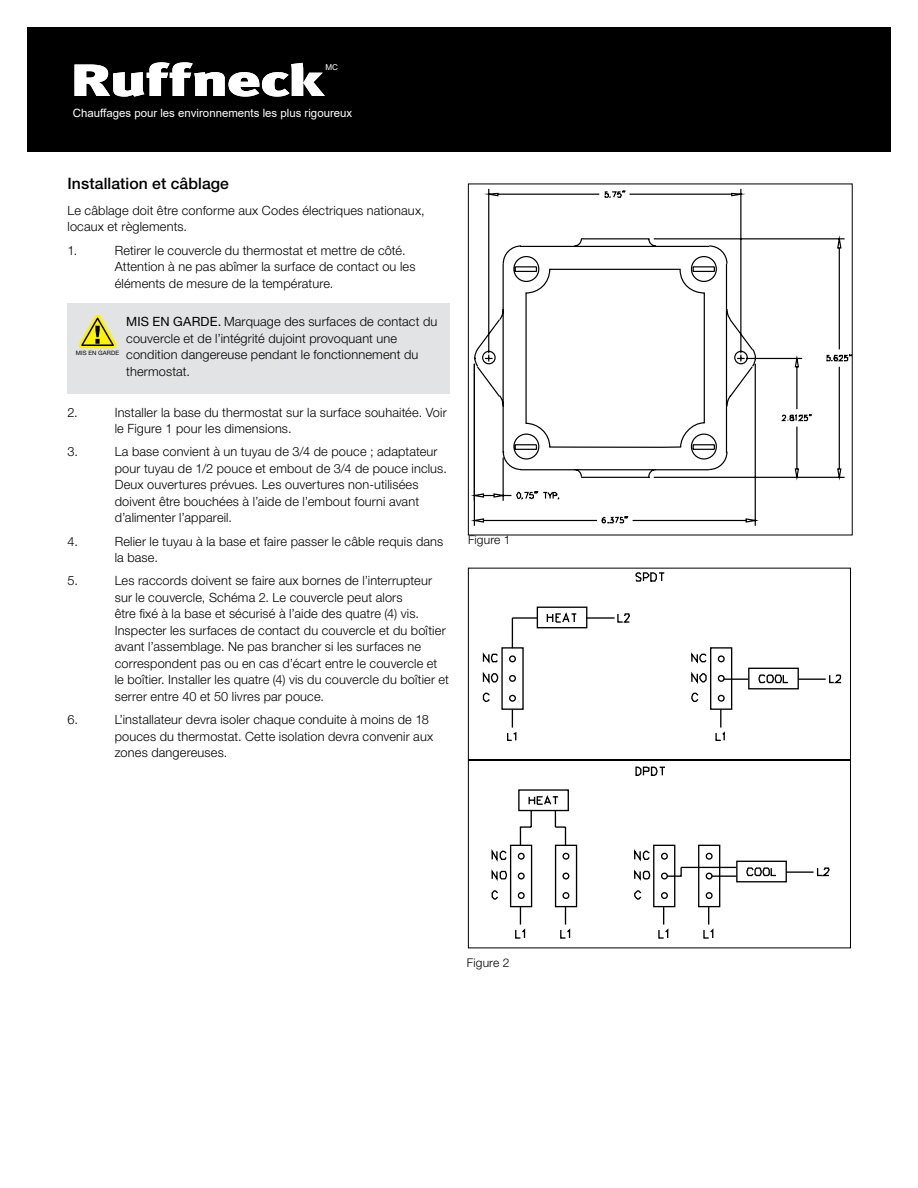
<style>
.page{position:relative;width:918px;height:1188px;background:#fff}
.page>*{position:absolute;margin:0;border:0;box-sizing:border-box;transform-origin:0 0}
.t1{font:500 15.75px "Helvetica Neue LT Std";letter-spacing:.005em;color:#000}
.t2{font:300 12.75px/16.5px "Helvetica Neue LT Std";letter-spacing:.015em;color:#000}
.t3{font:300 12px "Helvetica Neue LT Std";letter-spacing:.015em;color:#000}
.t4{font:11.4px "Arial";color:#fff}
.t5{font:8.1px "Arial";color:#fff}
.t6{font:6px "Helvetica Neue LT Std";letter-spacing:.025em;color:#000}
.s1{font-weight:400}
</style>
<div class="page">
<div style="left:68px;top:304px;width:382px;height:90px;background:#e2e3e4"></div>
<svg style="left:79px;top:315px;width:37px;height:33px"></svg>
<svg style="left:471px;top:189px;width:380px;height:337px"></svg>
<svg style="left:470px;top:572px;width:379px;height:189px"></svg>
<svg style="left:491px;top:766px;width:339px;height:173px"></svg>
<div style="left:468px;top:568px;width:383px;height:380px;border:1px solid #000"></div>
<div style="left:27px;top:27px;width:864px;height:124px;background:#000"></div>
<svg style="left:75px;top:62px;width:250px;height:35px"></svg>
<p class="t5" style="left:325px;top:61px;width:14px">MC</p>
<p class="t4" style="left:73px;top:105px;width:281px">Chauffages pour les environnements les plus rigoureux</p>
<p class="t1" style="left:68px;top:174px;width:163px">Installation et câblage</p>
<p class="t2" style="left:68px;top:202px;width:359px">Le câblage doit être conforme aux Codes électriques nationaux, locaux et règlements.</p>
<p class="t2" style="left:68px;top:242px;width:11px">1.</p>
<p class="t2" style="left:115px;top:242px;width:302px">Retirer le couvercle du thermostat et mettre de côté.<br>Attention à ne pas abîmer la surface de contact ou les éléments de mesure de la température.</p>
<p class="t2" style="left:126px;top:313px;width:313px"><span class="s1">MIS EN GARDE.</span> Marquage des surfaces de contact du couvercle et de l’intégrité dujoint provoquant une condition dangereuse pendant le fonctionnement du thermostat.</p>
<p class="t6" style="left:76px;top:349px;width:45px">MIS EN GARDE</p>
<p class="t2" style="left:67px;top:404px;width:12px">2.</p>
<p class="t2" style="left:115px;top:404px;width:333px">Installer la base du thermostat sur la surface souhaitée. Voir le Figure 1 pour les dimensions.</p>
<p class="t2" style="left:67px;top:443px;width:12px">3.</p>
<p class="t2" style="left:115px;top:443px;width:334px">La base convient à un tuyau de 3/4 de pouce ; adaptateur pour tuyau de 1/2 pouce et embout de 3/4 de pouce inclus.<br>Deux ouvertures prévues. Les ouvertures non-utilisées doivent être bouchées à l’aide de l’embout fourni avant d’alimenter l’appareil.</p>
<p class="t2" style="left:67px;top:533px;width:12px">4.</p>
<p class="t2" style="left:115px;top:533px;width:330px">Relier le tuyau à la base et faire passer le câble requis dans la base.</p>
<p class="t2" style="left:67px;top:572px;width:12px">5.</p>
<p class="t2" style="left:115px;top:572px;width:336px">Les raccords doivent se faire aux bornes de l’interrupteur sur le couvercle, Schéma 2. Le couvercle peut alors<br>être fixé à la base et sécurisé à l’aide des quatre (4) vis.<br>Inspecter les surfaces de contact du couvercle et du boîtier avant l’assemblage. Ne pas brancher si les surfaces ne correspondent pas ou en cas d’écart entre le couvercle et le boîtier. Installer les quatre (4) vis du couvercle du boîtier et serrer entre 40 et 50 livres par pouce.</p>
<p class="t2" style="left:67px;top:711px;width:12px">6.</p>
<p class="t2" style="left:115px;top:711px;width:320px">L’installateur devra isoler chaque conduite à moins de 18 pouces du thermostat. Cette isolation devra convenir aux zones dangereuses.</p>
<p class="t3" style="left:468px;top:532px;width:44px">Figure 1</p>
<p class="t3" style="left:467px;top:955px;width:44px">Figure 2</p>
</div>
